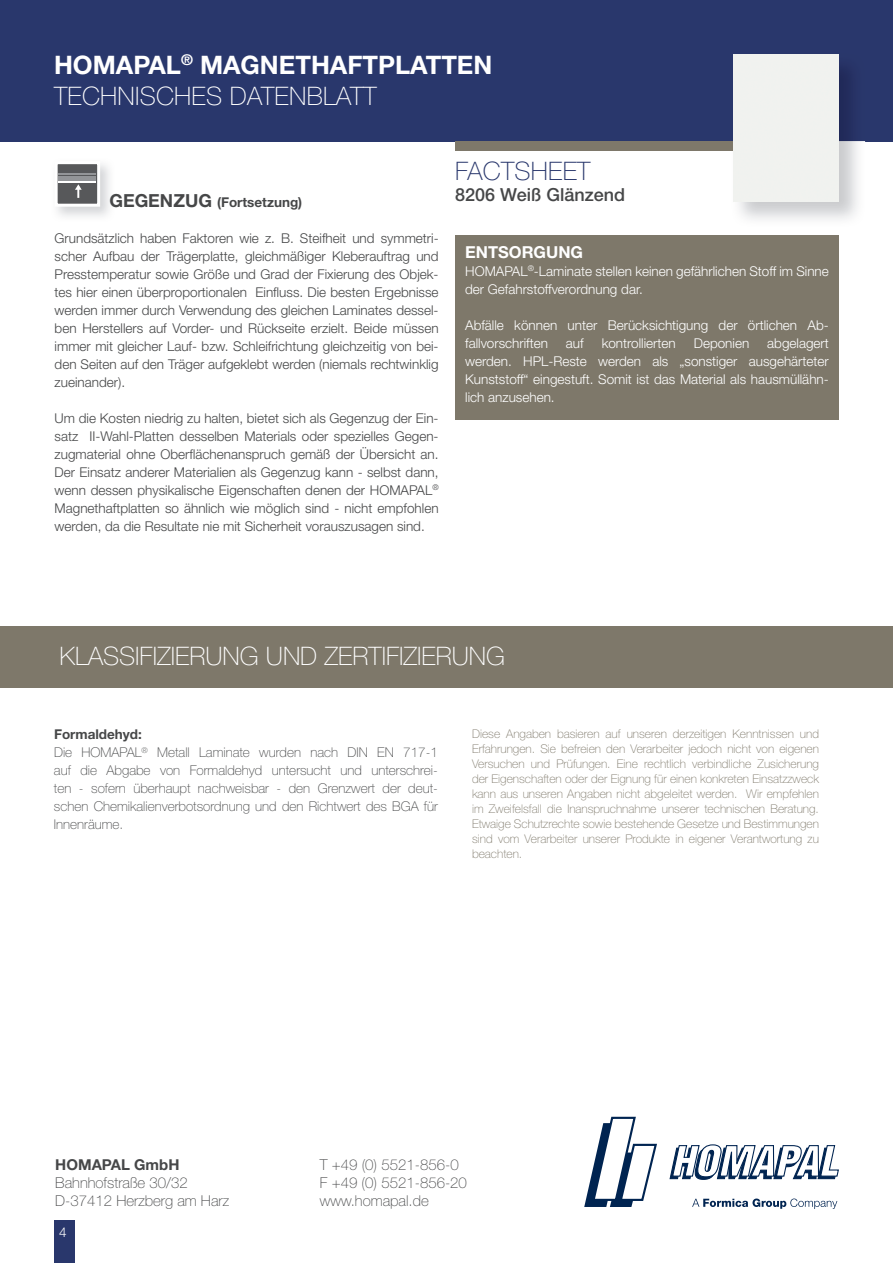
<style>
.page{position:relative;width:893px;height:1263px;background:#fff}
.page>*{position:absolute;margin:0;border:0;box-sizing:border-box;transform-origin:0 0}
.t1{font:700 25.5px/30.6px "Helvetica Neue";color:#fff}
.t2{font:100 25.5px "Helvetica Neue";color:#fff}
.t3{font:100 25.5px "Helvetica Neue";letter-spacing:.01em;color:#29376c}
.t4{font:500 18px "Helvetica Neue";color:#464748}
.t5{font:700 16.5px "Helvetica Neue";color:#fff}
.t6{font:100 15px/18px "Helvetica Neue";color:#464748}
.t7{font:700 15px "Helvetica Neue";color:#464748}
.t8{font:300 13.5px/18px "Helvetica Neue";color:#464748;text-align:justify}
.t9{font:300 13.5px/18px "Helvetica Neue";color:#fff}
.t10{font:100 13.5px/18px "Helvetica Neue";color:#464748}
.t11{font:700 13.5px "Helvetica Neue";color:#464748}
.t12{font:100 12px/15px "Helvetica Neue";color:#7e786a;text-align:justify}
.s1{font-weight:100}
.s2{font-size:18px}
.s3{font-weight:700}
</style>
<div class="page">
<svg style="left:669px;top:1144px;width:170px;height:36px"></svg>
<svg style="left:584px;top:1117px;width:73px;height:90px"></svg>
<svg style="left:692px;top:1198px;width:145px;height:11px"></svg>
<div style="left:0;top:0;width:893px;height:141px;background:#29376c"></div>
<div style="left:56px;top:163px;width:43px;height:42px;background:#57585a"></div>
<hr style="left:58px;top:181px;width:38px;height:1px;background:#fff">
<hr style="left:58px;top:176px;width:38px;height:4px;background:#939598">
<hr style="left:58px;top:174px;width:38px;height:1px;background:#939598">
<svg style="left:75px;top:184px;width:7px;height:14px"></svg>
<div style="left:55px;top:161px;width:45px;height:46px;border:3px solid #fff"></div>
<div style="left:0;top:626px;width:893px;height:62px;background:#7e786a"></div>
<div style="left:54px;top:1220px;width:20px;height:43px;background:#29376c"></div>
<div style="left:455px;top:141px;width:283px;height:9px;background:#7e786a"></div>
<div style="left:455px;top:235px;width:384px;height:185px;background:#7e786a"></div>
<img style="left:731px;top:54px;width:134px;height:166px">
<svg style="left:731px;top:141px;width:2px;height:9px"></svg>
<div style="left:733px;top:55px;width:106px;height:146px;background:#f0f2ef"></div>
<h1 class="t1" style="left:54px;top:49px;width:440px">HOMAPAL<sup>®</sup> MAGNETHAFTPLATTEN<br><span class="s1">TECHNISCHES DATENBLATT</span></h1>
<p class="t11" style="left:109px;top:194px;width:194px"><span class="s2">GEGENZUG</span> (Fortsetzung)</p>
<p class="t8" style="left:55px;top:229px;width:385px">Grundsätzlich haben Faktoren wie z. B. Steifheit und symmetri&shy;scher Aufbau der Trägerplatte, gleichmäßiger Kleberauftrag und Presstemperatur sowie Größe und Grad der Fixierung des Objek&shy;tes hier einen überproportionalen Einfluss. Die besten Ergebnisse werden immer durch Verwendung des gleichen Laminates dessel&shy;ben Herstellers auf Vorder- und Rückseite erzielt. Beide müssen immer mit gleicher Lauf- bzw. Schleifrichtung gleichzeitig von bei&shy;den Seiten auf den Träger aufgeklebt werden (niemals rechtwinklig zueinander).</p>
<p class="t8" style="left:55px;top:409px;width:385px">Um die Kosten niedrig zu halten, bietet sich als Gegenzug der Ein&shy;satz II-Wahl-Platten desselben Materials oder spezielles Gegen&shy;zugmaterial ohne Oberflächenanspruch gemäß der Übersicht an.<br>Der Einsatz anderer Materialien als Gegenzug kann - selbst dann, wenn dessen physikalische Eigenschaften denen der HOMAPAL<sup>® </sup>Magnethaftplatten so ähnlich wie möglich sind - nicht empfohlen werden, da die Resultate nie mit Sicherheit vorauszusagen sind.</p>
<h1 class="t3" style="left:455px;top:156px;width:137px">FACTSHEET</h1>
<h2 class="t4" style="left:455px;top:184px;width:172px">8206 Weiß Glänzend</h2>
<p class="t5" style="left:465px;top:242px;width:119px">ENTSORGUNG</p>
<p class="t9" style="left:465px;top:262px;width:365px">HOMAPAL<sup>®</sup>-Laminate stellen keinen gefährlichen Stoff im Sinne der Gefahrstoffverordnung dar.</p>
<p class="t9" style="left:465px;top:316px;width:365px">Abfälle können unter Berücksichtigung der örtlichen Ab&shy;fallvorschriften</p>
<p class="t9" style="left:465px;top:334px;width:365px;text-align:justify;text-indent:302px">abgelagert werden. HPL-Reste werden als „sonstiger ausgehärteter Kunststoff“ eingestuft. Somit ist das Material als hausmüllähn&shy;lich anzusehen.</p>
<p class="t9" style="left:566px;top:334px;width:19px">auf</p>
<p class="t9" style="left:602px;top:334px;width:76px">kontrollierten</p>
<p class="t9" style="left:694px;top:334px;width:57px">Deponien</p>
<h1 class="t2" style="left:60px;top:641px;width:447px">KLASSIFIZIERUNG UND ZERTIFIZIERUNG</h1>
<p class="t10" style="left:54px;top:726px;width:385px"><span class="s3">Formaldehyd:<br></span>Die HOMAPAL<sup>®</sup> Metall Laminate wurden nach DIN EN 717-1 auf die Abgabe von Formaldehyd untersucht und unterschrei&shy;ten - sofern überhaupt nachweisbar - den Grenzwert der deut&shy;schen Chemikalienverbotsordnung und den Richtwert des BGA für Innenräume.</p>
<p class="t12" style="left:472px;top:726px;width:348px">Diese Angaben basieren auf unseren derzeitigen Kenntnissen und Erfahrungen. Sie befreien den Verarbeiter jedoch nicht von eigenen Versuchen und Prüfungen. Eine rechtlich verbindliche Zusicherung der Eigenschaften oder der Eignung für einen konkreten Einsatzzweck kann aus unseren Angaben nicht abgeleitet werden. Wir empfehlen im Zweifelsfall die Inanspruchnahme unserer technischen Beratung.<br>Etwaige Schutzrechte sowie bestehende Gesetze und Bestimmungen sind vom Verarbeiter unserer Produkte in eigener Verantwortung zu beachten.</p>
<p class="t7" style="left:55px;top:1155px;width:126px">HOMAPAL GmbH</p>
<p class="t6" style="left:55px;top:1173px;width:175px">Bahnhofstraße 30/32<br>D-37412 Herzberg am Harz</p>
<p class="t9" style="left:59px;top:1222px;width:9px">4</p>
<p class="t6" style="left:320px;top:1155px;width:149px">T +49 (0) 5521-856-0<br>F +49 (0) 5521-856-20 www.homapal.de</p>
</div>
